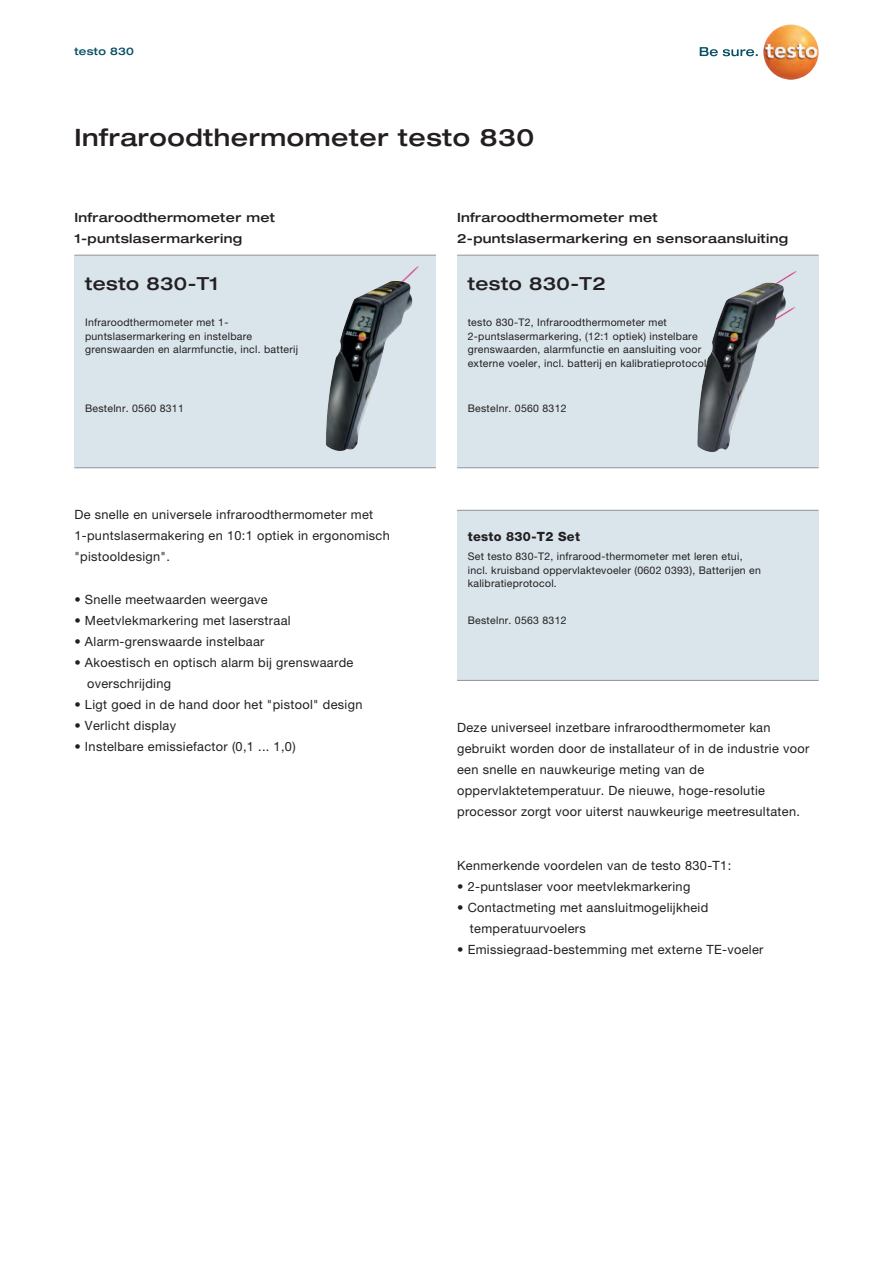
<style>
.page{position:relative;width:893px;height:1263px;background:#fff}
.page>*{position:absolute;margin:0;border:0;box-sizing:border-box;transform-origin:0 0}
.t1{font:500 expanded 24px "Helvetica Neue LTW1 G";letter-spacing:.025em;color:#231f20}
.t2{font:500 expanded 18px "Helvetica Neue LTW1 G";letter-spacing:.025em;color:#231f20}
.t3{font:12.75px/21px "Helvetica Neue LTW1 G";letter-spacing:.025em;color:#231f20}
.t4{font:500 expanded 12.75px/21px "Helvetica Neue LTW1 G";letter-spacing:.025em;color:#231f20}
.t5{font:800 12.75px "Helvetica Neue LTW1 G";letter-spacing:.025em;color:#231f20}
.t6{font:10.5px/13.5px "Helvetica Neue LTW1 G";letter-spacing:.025em;color:#231f20}
.t7{font:500 expanded 10.5px "Helvetica Neue LTW1 G";letter-spacing:.025em;color:#074f64}
</style>
<div class="page">
<div style="left:457px;top:255px;width:362px;height:213px;background:#d9e5eb"></div>
<img style="left:786px;top:307px;width:10px;height:7px">
<img style="left:776px;top:271px;width:21px;height:12px">
<div style="left:74px;top:255px;width:362px;height:213px;background:#d9e5eb"></div>
<img style="left:402px;top:266px;width:17px;height:15px">
<hr style="left:74px;top:467px;width:362px;height:1px;background:#939598">
<hr style="left:457px;top:467px;width:362px;height:1px;background:#939598">
<img style="left:326px;top:281px;width:86px;height:170px">
<img style="left:697px;top:283px;width:89px;height:169px">
<div style="left:457px;top:510px;width:362px;height:170px;background:#d9e5eb"></div>
<hr style="left:457px;top:510px;width:362px;height:1px;background:#939598">
<hr style="left:457px;top:680px;width:362px;height:1px;background:#939598">
<hr style="left:74px;top:255px;width:362px;height:1px;background:#939598">
<hr style="left:457px;top:255px;width:362px;height:1px;background:#939598">
<svg style="left:700px;top:47px;width:58px;height:9px"></svg>
<img style="left:763px;top:24px;width:56px;height:56px;border-radius:28px">
<p class="t7" style="left:74px;top:44px;width:61px">testo 830</p>
<h1 class="t1" style="left:74px;top:122px;width:461px">Infraroodthermometer testo 830</h1>
<p class="t4" style="left:74px;top:206px;width:202px">Infraroodthermometer met<br>1-puntslasermarkering</p>
<p class="t4" style="left:457px;top:207px;width:333px">Infraroodthermometer met<br>2-puntslasermarkering en sensoraansluiting</p>
<h2 class="t2" style="left:85px;top:272px;width:135px">testo 830-T1</h2>
<h2 class="t2" style="left:468px;top:272px;width:139px">testo 830-T2</h2>
<p class="t6" style="left:85px;top:316px;width:215px">Infraroodthermometer met 1- puntslasermarkering en instelbare grenswaarden en alarmfunctie, incl. batterij</p>
<p class="t6" style="left:468px;top:316px;width:243px">testo 830-T2, Infraroodthermometer met 2-puntslasermarkering, (12:1 optiek) instelbare grenswaarden, alarmfunctie en aansluiting voor externe voeler, incl. batterij en kalibratieprotocol.</p>
<p class="t6" style="left:85px;top:401px;width:100px">Bestelnr. 0560 8311</p>
<p class="t6" style="left:468px;top:401px;width:100px">Bestelnr. 0560 8312</p>
<p class="t3" style="left:74px;top:504px;width:317px">De snelle en universele infraroodthermometer met<br>1-puntslasermakering en 10:1 optiek in ergonomisch "pistooldesign".</p>
<p class="t3" style="left:74px;top:589px;width:195px">• Snelle meetwaarden weergave</p>
<p class="t3" style="left:74px;top:610px;width:218px">• Meetvlekmarkering met laserstraal</p>
<p class="t3" style="left:74px;top:631px;width:192px">• Alarm-grenswaarde instelbaar</p>
<p class="t3" style="left:87px;top:652px;width:268px;text-indent:-13px">• Akoestisch en optisch alarm bij grenswaarde overschrijding</p>
<p class="t3" style="left:74px;top:694px;width:289px">• Ligt goed in de hand door het "pistool" design</p>
<p class="t3" style="left:74px;top:715px;width:103px">• Verlicht display</p>
<p class="t3" style="left:74px;top:736px;width:223px">• Instelbare emissiefactor (0,1 ... 1,0)</p>
<p class="t5" style="left:468px;top:528px;width:114px">testo 830-T2 Set</p>
<p class="t6" style="left:468px;top:550px;width:295px">Set testo 830-T2, infrarood-thermometer met leren etui, incl. kruisband oppervlaktevoeler (0602 0393), Batterijen en kalibratieprotocol.</p>
<p class="t6" style="left:468px;top:613px;width:100px">Bestelnr. 0563 8312</p>
<p class="t3" style="left:457px;top:717px;width:354px">Deze universeel inzetbare infraroodthermometer kan gebruikt worden door de installateur of in de industrie voor een snelle en nauwkeurige meting van de oppervlaktetemperatuur. De nieuwe, hoge-resolutie processor zorgt voor uiterst nauwkeurige meetresultaten.</p>
<p class="t3" style="left:457px;top:855px;width:276px">Kenmerkende voordelen van de testo 830-T1:</p>
<p class="t3" style="left:457px;top:876px;width:235px">• 2-puntslaser voor meetvlekmarkering</p>
<p class="t3" style="left:470px;top:897px;width:240px;text-indent:-13px">• Contactmeting met aansluitmogelijkheid temperatuurvoelers</p>
<p class="t3" style="left:457px;top:939px;width:308px">• Emissiegraad-bestemming met externe TE-voeler</p>
</div>
